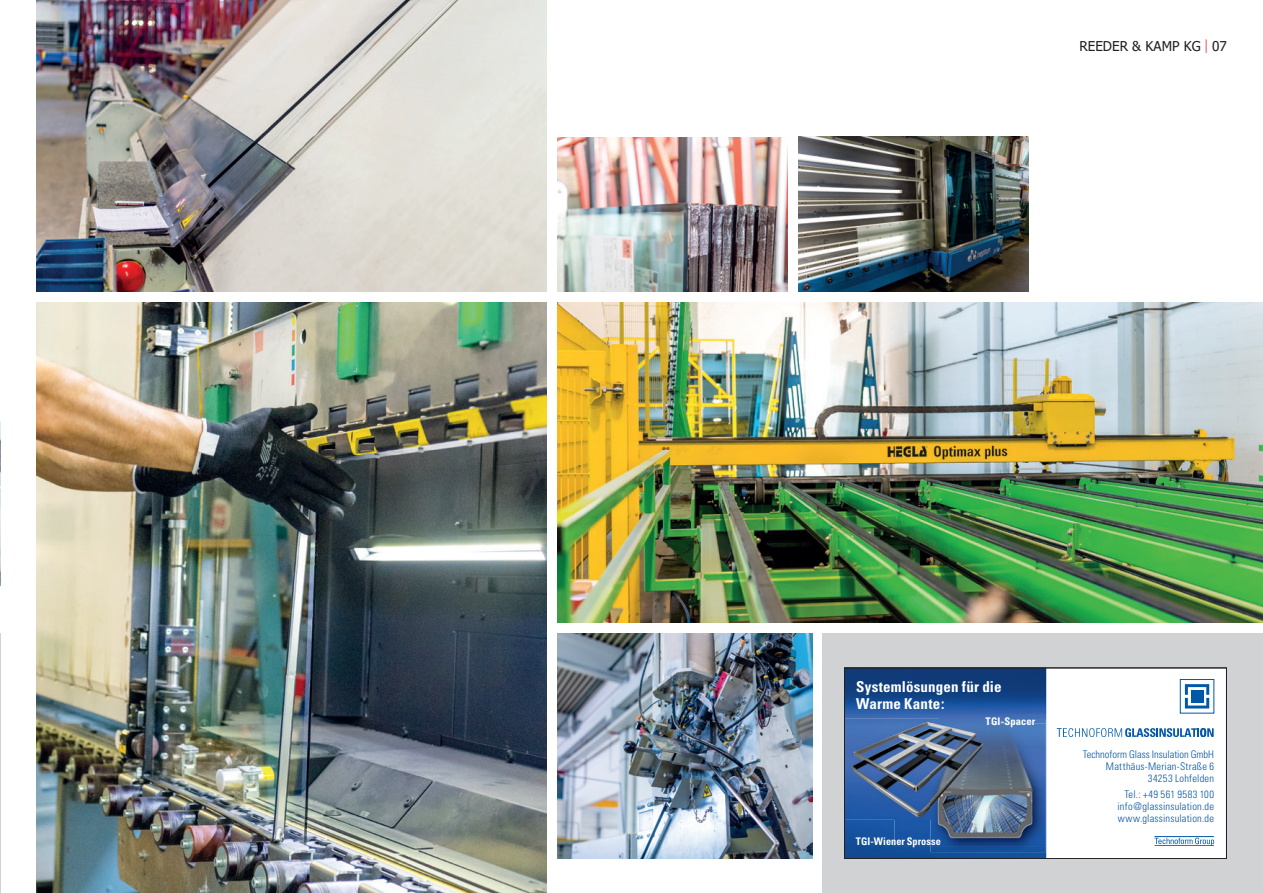
<style>
.page{position:relative;width:1263px;height:893px;background:#fff}
.page>*{position:absolute;margin:0;border:0;box-sizing:border-box;transform-origin:0 0}
.t1{font:700 condensed 15px/16.5px "Univers";letter-spacing:.01em;color:#fff}
.t2{font:13.5px "Tahoma";color:#231f20}
.t3{font:300 condensed 10.5px/12px "Univers";letter-spacing:.015em;color:#0157a8;text-align:right}
.t4{font:700 condensed 10.5px "Univers";letter-spacing:.01em;color:#fff}
.s1{font-family:"Helvetica Neue LT Std";font-weight:300;color:#ee1d23}
</style>
<div class="page">
<div style="left:823px;top:634px;width:440px;height:259px;background:#d1d2d4"></div>
<hr style="left:0;top:634px;width:1px;height:259px;background:#d1d2d4">
<div style="left:844px;top:668px;width:383px;height:191px;background:#fff"></div>
<svg style="left:1185px;top:684px;width:24px;height:24px"></svg>
<div style="left:1191px;top:690px;width:12px;height:13px;background:#0157a8"></div>
<div style="left:1180px;top:679px;width:34px;height:34px;border:1px solid #0157a8"></div>
<svg style="left:1154px;top:838px;width:60px;height:7px"></svg>
<hr style="left:1154px;top:836px;width:60px;height:1px;background:#0157a8">
<hr style="left:1154px;top:845px;width:60px;height:1px;background:#0157a8">
<img style="left:846px;top:670px;width:200px;height:187px">
<img style="left:931px;top:720px;width:115px;height:132px">
<img style="left:894px;top:724px;width:163px;height:122px">
<svg style="left:1057px;top:728px;width:157px;height:9px"></svg>
<img style="left:931px;top:724px;width:115px;height:122px">
<img style="left:846px;top:718px;width:93px;height:101px">
<img style="left:939px;top:718px;width:48px;height:2px">
<img style="left:931px;top:720px;width:56px;height:4px">
<img style="left:894px;top:724px;width:93px;height:95px">
<div style="left:844px;top:668px;width:383px;height:191px;border:1px solid #231f20"></div>
<img style="left:36px;top:303px;width:510px;height:590px">
<img style="left:36px;top:0;width:510px;height:292px">
<img style="left:557px;top:634px;width:255px;height:225px">
<img style="left:557px;top:303px;width:706px;height:320px">
<img style="left:557px;top:137px;width:230px;height:155px">
<img style="left:798px;top:136px;width:230px;height:156px">
<img style="left:0;top:421px;width:1px;height:165px">
<p class="t2" style="left:1079px;top:37px;width:149px">REEDER &amp; KAMP KG <span class="s1">|</span> 07</p>
<p class="t1" style="left:856px;top:679px;width:147px">Systemlösungen für die<br>Warme Kante:</p>
<p class="t4" style="left:985px;top:715px;width:51px">TGI-Spacer</p>
<p class="t4" style="left:856px;top:835px;width:87px">TGI-Wiener Sprosse</p>
<p class="t3" style="left:1083px;top:748px;width:133px">Technoform Glass Insulation GmbH<br>Matthäus-Merian-Straße 6<br>34253 Lohfelden</p>
<p class="t3" style="left:1117px;top:789px;width:98px;text-align:justify;text-indent:7px">Tel.: +49 561 9583 100 info@glassinsulation.de www.glassinsulation.de</p>
</div>
